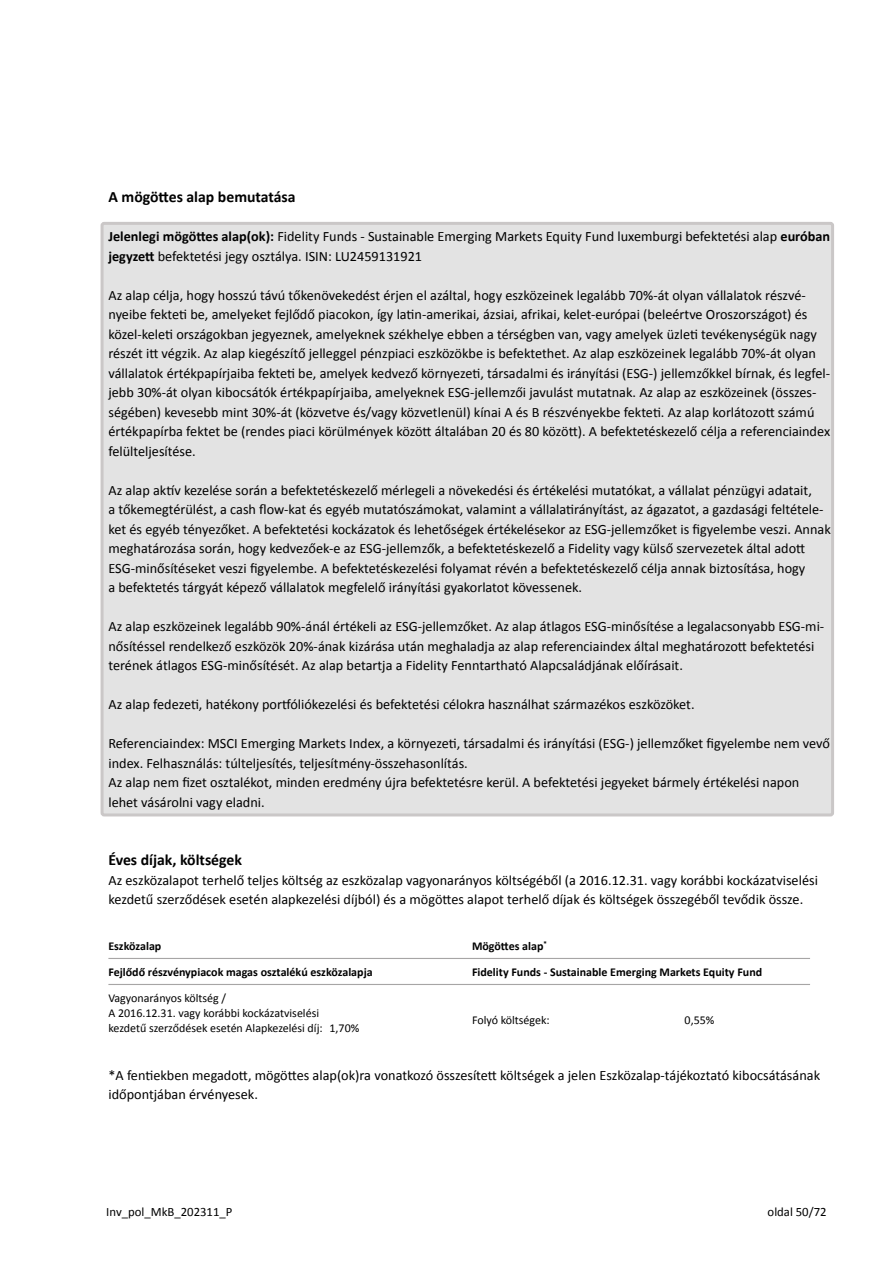
<style>
.page{position:relative;width:893px;height:1263px;background:#fff}
.page>*{position:absolute;margin:0;border:0;box-sizing:border-box;transform-origin:0 0}
.t1{font:700 15.75px "Calibri";color:#000}
.t2{font:14.25px/19.5px "Calibri";color:#000}
.t3{font:12.75px "Calibri";color:#000}
.t4{font:12px/15px "Calibri";color:#000}
.t5{font:700 12px "Calibri";color:#000}
.s1{font-weight:700}
</style>
<div class="page">
<div style="left:102px;top:223px;width:731px;height:592px;background:#e3e3e3;border-radius:2px"></div>
<div style="left:101px;top:222px;width:733px;height:594px;border:3px solid #cac7c7;border-radius:2px"></div>
<hr style="left:108px;top:958px;width:364px;height:1px;background:#a7a5a5">
<hr style="left:472px;top:958px;width:338px;height:1px;background:#a7a5a5">
<hr style="left:108px;top:984px;width:364px;height:1px;background:#a7a5a5">
<hr style="left:472px;top:984px;width:338px;height:1px;background:#a7a5a5">
<p class="t1" style="left:108px;top:187px;width:189px">A mögöttes alap bemutatása</p>
<p class="t2" style="left:108px;top:227px;width:723px"><span class="s1">Jelenlegi mögöttes alap(ok):</span> Fidelity Funds - Sustainable Emerging Markets Equity Fund luxemburgi befektetési alap <span class="s1">euróban jegyzett</span> befektetési jegy osztálya. ISIN: LU2459131921</p>
<p class="t2" style="left:108px;top:285px;width:723px">Az alap célja, hogy hosszú távú tőkenövekedést érjen el azáltal, hogy eszközeinek legalább 70%-át olyan vállalatok részvé&shy;nyeibe fekteti be, amelyeket fejlődő piacokon, így latin-amerikai, ázsiai, afrikai, kelet-európai (beleértve Oroszországot) és közel-keleti országokban jegyeznek, amelyeknek székhelye ebben a térségben van, vagy amelyek üzleti tevékenységük nagy részét itt végzik. Az alap kiegészítő jelleggel pénzpiaci eszközökbe is befektethet. Az alap eszközeinek legalább 70%-át olyan vállalatok értékpapírjaiba fekteti be, amelyek kedvező környezeti, társadalmi és irányítási (ESG-) jellemzőkkel bírnak, és legfel&shy;jebb 30%-át olyan kibocsátók értékpapírjaiba, amelyeknek ESG-jellemzői javulást mutatnak. Az alap az eszközeinek (összes&shy;ségében) kevesebb mint 30%-át (közvetve és/vagy közvetlenül) kínai A és B részvényekbe fekteti. Az alap korlátozott számú értékpapírba fektet be (rendes piaci körülmények között általában 20 és 80 között). A befektetéskezelő célja a referenciaindex felülteljesítése.</p>
<p class="t2" style="left:108px;top:480px;width:724px">Az alap aktív kezelése során a befektetéskezelő mérlegeli a növekedési és értékelési mutatókat, a vállalat pénzügyi adatait,<br>a tőkemegtérülést, a cash flow-kat és egyéb mutatószámokat, valamint a vállalatirányítást, az ágazatot, a gazdasági feltétele&shy;ket és egyéb tényezőket. A befektetési kockázatok és lehetőségek értékelésekor az ESG-jellemzőket is figyelembe veszi. Annak meghatározása során, hogy kedvezőek-e az ESG-jellemzők, a befektetéskezelő a Fidelity vagy külső szervezetek által adott ESG-minősítéseket veszi figyelembe. A befektetéskezelési folyamat révén a befektetéskezelő célja annak biztosítása, hogy<br>a befektetés tárgyát képező vállalatok megfelelő irányítási gyakorlatot kövessenek.</p>
<p class="t2" style="left:108px;top:617px;width:717px">Az alap eszközeinek legalább 90%-ánál értékeli az ESG-jellemzőket. Az alap átlagos ESG-minősítése a legalacsonyabb ESG-mi&shy;nősítéssel rendelkező eszközök 20%-ának kizárása után meghaladja az alap referenciaindex által meghatározott befektetési terének átlagos ESG-minősítését. Az alap betartja a Fidelity Fenntartható Alapcsaládjának előírásait.</p>
<p class="t2" style="left:108px;top:695px;width:588px">Az alap fedezeti, hatékony portfóliókezelési és befektetési célokra használhat származékos eszközöket.</p>
<p class="t2" style="left:108px;top:734px;width:723px">Referenciaindex: MSCI Emerging Markets Index, a környezeti, társadalmi és irányítási (ESG-) jellemzőket figyelembe nem vevő index. Felhasználás: túlteljesítés, teljesítmény-összehasonlítás.<br>Az alap nem fizet osztalékot, minden eredmény újra befektetésre kerül. A befektetési jegyeket bármely értékelési napon lehet vásárolni vagy eladni.</p>
<p class="t1" style="left:108px;top:850px;width:135px">Éves díjak, költségek</p>
<p class="t2" style="left:108px;top:870px;width:711px">Az eszközalapot terhelő teljes költség az eszközalap vagyonarányos költségéből (a 2016.12.31. vagy korábbi kockázatviselési kezdetű szerződések esetén alapkezelési díjból) és a mögöttes alapot terhelő díjak és költségek összegéből tevődik össze.</p>
<p class="t5" style="left:108px;top:938px;width:54px">Eszközalap</p>
<p class="t5" style="left:472px;top:938px;width:76px">Mögöttes alap<sup>*</sup></p>
<p class="t5" style="left:108px;top:964px;width:266px">Fejlődő részvénypiacok magas osztalékú eszközalapja</p>
<p class="t5" style="left:472px;top:964px;width:292px">Fidelity Funds - Sustainable Emerging Markets Equity Fund</p>
<p class="t4" style="left:108px;top:990px;width:252px">Vagyonarányos költség /<br>A 2016.12.31. vagy korábbi kockázatviselési kezdetű szerződések esetén Alapkezelési díj: 1,70%</p>
<p class="t4" style="left:472px;top:1013px;width:79px">Folyó költségek:</p>
<p class="t4" style="left:685px;top:1013px;width:31px">0,55%</p>
<p class="t2" style="left:108px;top:1065px;width:713px">*A fentiekben megadott, mögöttes alap(ok)ra vonatkozó összesített költségek a jelen Eszközalap-tájékoztató kibocsátásának időpontjában érvényesek.</p>
<p class="t3" style="left:106px;top:1204px;width:128px">Inv_pol_MkB_202311_P</p>
<p class="t3" style="left:768px;top:1204px;width:61px">oldal 50/72</p>
</div>
